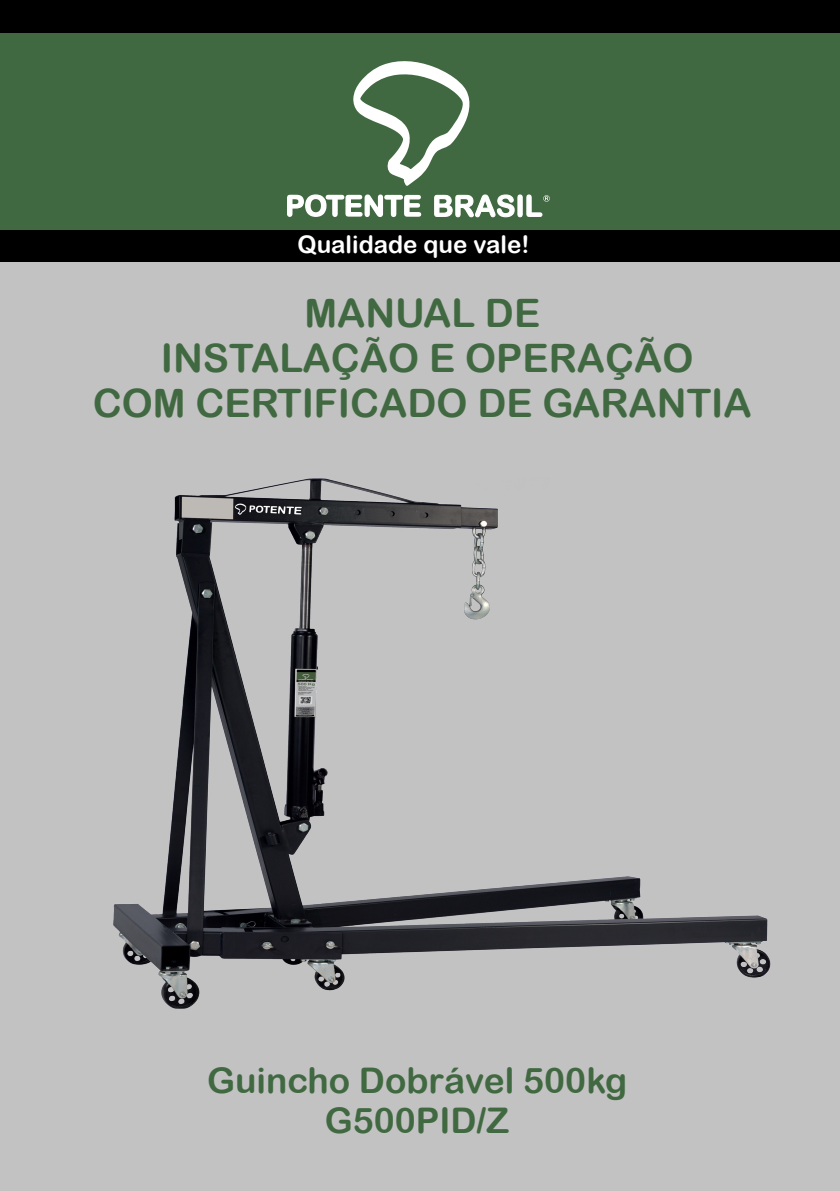
<style>
.page{position:relative;width:840px;height:1191px;background:#fff}
.page>*{position:absolute;margin:0;border:0;box-sizing:border-box;transform-origin:0 0}
.t1{font:39.2px/45.2px "Arial Rounded MT Bold";color:#416941;text-align:center}
.t2{font:35.4px/39.8px "Arial Rounded MT Bold";color:#416941;text-align:center}
.t3{font:24.2px "Arial Rounded MT Bold";color:#fff}
</style>
<div class="page">
<div style="left:1px;top:31px;width:838px;height:202px;background:#416941"></div>
<div style="left:0;top:247px;width:839px;height:944px;background:#c2c2c2"></div>
<div style="left:1px;top:230px;width:838px;height:31px;background:#000001"></div>
<div style="left:1px;top:0;width:838px;height:32px;background:#000001"></div>
<svg style="left:287px;top:194px;width:134px;height:23px"></svg>
<svg style="left:353px;top:61px;width:117px;height:125px"></svg>
<svg style="left:434px;top:194px;width:115px;height:23px"></svg>
<img style="left:113px;top:478px;width:658px;height:531px">
<p class="t3" style="left:297px;top:230px;width:233px">Qualidade que vale!</p>
<p class="t1" style="left:93px;top:290px;width:660px">MANUAL DE<br>INSTALAÇÃO E OPERAÇÃO<br>COM CERTIFICADO DE GARANTIA</p>
<p class="t2" style="left:207px;top:1060px;width:421px">Guincho Dobrável 500kg<br>G500PID/Z</p>
</div>
